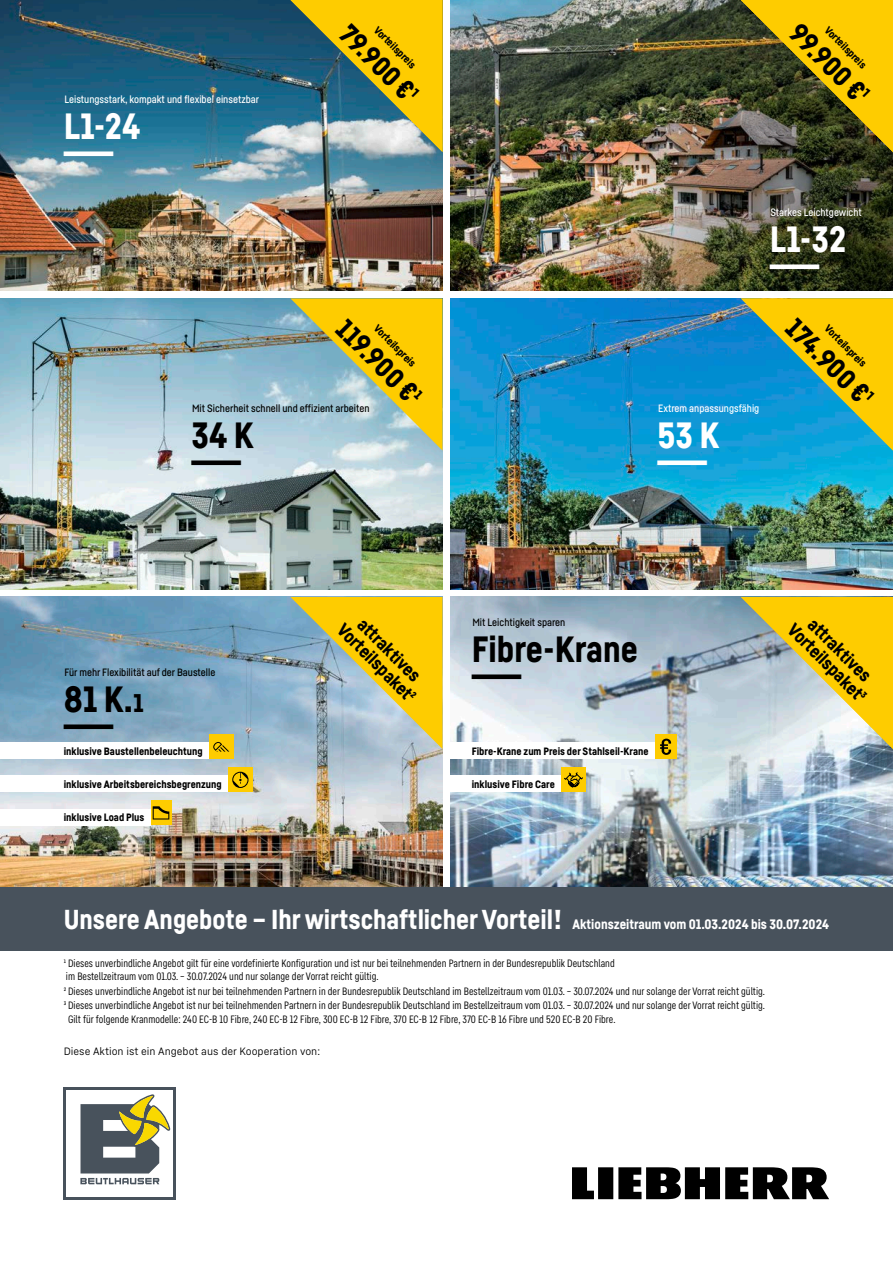
<style>
.page{position:relative;width:893px;height:1263px;background:#fff}
.page>*{position:absolute;margin:0;border:0;box-sizing:border-box;transform-origin:0 0}
.H2__36_pt{font:900 36px "Liebherr Head";color:#000}
.H2__36_pt-2{font:900 36px "Liebherr Head";color:#fff}
.Subheadline{font:900 27px "Liebherr Head";color:#fff}
.H2__36_pt-3{font:900 27px "Liebherr Head";color:#000}
.H2__36_pt-4{font:900 18px "Liebherr Head";color:#000}
.Copy_small{font:condensed 10.5px/13.5px "Liebherr Text";color:#000}
.Subheadline-2{font:900 10.5px "Liebherr Head";color:#000}
.Topline__H2__18_pt{font:10.5px "Liebherr Head";color:#000}
.Topline__H2__18_pt-2{font:10.5px "Liebherr Head";color:#fff}
.Copy_small-2{font:10.5px "Liebherr Text";color:#000}
.s1{font-size:25.2px}
.s2{font-size:13.5px}
</style>
<div class="page">
<img style="left:0;top:0;width:442px;height:290px">
<img style="left:450px;top:0;width:443px;height:290px">
<img style="left:0;top:298px;width:442px;height:291px">
<img style="left:0;top:597px;width:442px;height:290px">
<img style="left:450px;top:298px;width:443px;height:291px">
<img style="left:450px;top:597px;width:443px;height:290px">
<svg style="left:572px;top:1167px;width:257px;height:32px"></svg>
<svg style="left:290px;top:298px;width:152px;height:152px;background:#cdc668"></svg>
<svg style="left:290px;top:597px;width:152px;height:152px;background:#cdc166"></svg>
<svg style="left:290px;top:0;width:152px;height:152px;background:#ada94e"></svg>
<svg style="left:741px;top:298px;width:152px;height:152px;background:#85b06a"></svg>
<svg style="left:741px;top:597px;width:152px;height:152px;background:#e0ce6c"></svg>
<svg style="left:741px;top:0;width:152px;height:152px;background:#9d8614"></svg>
<svg style="left:744px;top:181px;width:142px;height:110px;background:#363a23"></svg>
<div style="left:0;top:743px;width:209px;height:16px;background:#fff"></div>
<div style="left:209px;top:734px;width:25px;height:25px;background:#fecc00"></div>
<svg style="left:213px;top:742px;width:16px;height:10px"></svg>
<div style="left:0;top:776px;width:228px;height:16px;background:#fff"></div>
<div style="left:228px;top:767px;width:25px;height:25px;background:#fecc00"></div>
<svg style="left:232px;top:772px;width:17px;height:16px"></svg>
<div style="left:0;top:809px;width:151px;height:16px;background:#fff"></div>
<svg style="left:151px;top:800px;width:20px;height:25px"></svg>
<svg style="left:153px;top:806px;width:16px;height:13px"></svg>
<div style="left:450px;top:743px;width:205px;height:16px;background:#fff"></div>
<div style="left:655px;top:734px;width:21px;height:25px;background:#fecc00"></div>
<svg style="left:660px;top:739px;width:11px;height:16px"></svg>
<div style="left:450px;top:776px;width:111px;height:16px;background:#fff"></div>
<div style="left:561px;top:767px;width:25px;height:25px;background:#fecc00"></div>
<svg style="left:564px;top:772px;width:19px;height:16px"></svg>
<div style="left:0;top:887px;width:893px;height:64px;background:#48525c"></div>
<div style="left:64px;top:1087px;width:112px;height:112px;background:#48525c"></div>
<div style="left:66px;top:1090px;width:107px;height:106px;background:#fff"></div>
<svg style="left:80px;top:1094px;width:90px;height:90px"></svg>
<p class="Topline__H2__18_pt-2" style="left:64px;top:93px;width:196px">Leistungsstark, kompakt und flexibel einsetzbar</p>
<p class="H2__36_pt-2" style="left:64px;top:104px;width:78px">L1-24</p>
<p class="H2__36_pt-2" style="left:64px;top:140px;width:51px">---</p>
<p class="H2__36_pt-3" style="left:356px;top:17px;width:99px;rotate:45deg">79.900 €1</p>
<p class="Subheadline-2" style="left:380px;top:23px;width:56px;rotate:45deg">Vorteilspreis</p>
<p class="H2__36_pt-3" style="left:352px;top:312px;width:109px;rotate:45deg">1 1 9.900 €1</p>
<p class="Subheadline-2" style="left:380px;top:322px;width:56px;rotate:45deg">Vorteilspreis</p>
<p class="Topline__H2__18_pt" style="left:192px;top:402px;width:179px">Mit Sicherheit schnell und effizient arbeiten</p>
<p class="H2__36_pt" style="left:191px;top:413px;width:64px">34 K</p>
<p class="H2__36_pt" style="left:191px;top:449px;width:51px">---</p>
<p class="H2__36_pt-3" style="left:806px;top:17px;width:101px;rotate:45deg">99.900 €1</p>
<p class="Subheadline-2" style="left:831px;top:23px;width:56px;rotate:45deg">Vorteilspreis</p>
<p class="Topline__H2__18_pt-2" style="left:770px;top:205px;width:93px">Starkes Leichtgewicht</p>
<p class="H2__36_pt-2" style="left:770px;top:216px;width:78px">L1-32</p>
<p class="H2__36_pt-2" style="left:770px;top:252px;width:51px">---</p>
<p class="Topline__H2__18_pt-2" style="left:658px;top:402px;width:103px">Extrem anpassungsfähig</p>
<p class="H2__36_pt-2" style="left:657px;top:413px;width:63px">53 K</p>
<p class="H2__36_pt-2" style="left:657px;top:449px;width:51px">---</p>
<p class="H2__36_pt-3" style="left:802px;top:311px;width:112px;rotate:45deg">1 74.900 €1</p>
<p class="Subheadline-2" style="left:831px;top:322px;width:56px;rotate:45deg">Vorteilspreis</p>
<p class="Topline__H2__18_pt" style="left:64px;top:666px;width:152px">Für mehr Flexibilität auf der Baustelle</p>
<p class="H2__36_pt" style="left:64px;top:677px;width:81px">81 K.<span class="s1">1</span></p>
<p class="H2__36_pt" style="left:64px;top:713px;width:51px">---</p>
<p class="Subheadline-2" style="left:64px;top:744px;width:140px">inklusive Baustellenbeleuchtung</p>
<p class="Subheadline-2" style="left:64px;top:777px;width:159px">inklusive Arbeitsbereichsbegrenzung</p>
<p class="Subheadline-2" style="left:64px;top:810px;width:82px">inklusive Load Plus</p>
<p class="H2__36_pt-4" style="left:369px;top:613px;width:83px;rotate:45deg">attraktives</p>
<p class="H2__36_pt-4" style="left:348px;top:618px;width:104px;rotate:45deg">Vorteilspaket2</p>
<p class="Topline__H2__18_pt" style="left:472px;top:615px;width:95px">Mit Leichtigkeit sparen</p>
<p class="H2__36_pt" style="left:472px;top:627px;width:168px">Fibre-Krane</p>
<p class="H2__36_pt" style="left:472px;top:663px;width:51px">---</p>
<p class="Subheadline-2" style="left:472px;top:744px;width:178px">Fibre-Krane zum Preis der Stahlseil-Krane</p>
<p class="Subheadline-2" style="left:472px;top:777px;width:85px">inklusive Fibre Care</p>
<p class="H2__36_pt-4" style="left:819px;top:613px;width:83px;rotate:45deg">attraktives</p>
<p class="H2__36_pt-4" style="left:799px;top:618px;width:104px;rotate:45deg">Vorteilspaket3</p>
<p class="Subheadline" style="left:64px;top:903px;width:767px">Unsere Angebote – Ihr wirtschaftlicher Vorteil! <span class="s2">Aktionszeitraum vom 01.03.2024 bis 30.07.2024</span></p>
<p class="Copy_small" style="left:64px;top:956px;width:552px">1 Dieses unverbindliche Angebot gilt für eine vordefinierte Konfiguration und ist nur bei teilnehmenden Partnern in der Bundesrepublik Deutschland im Bestellzeitraum vom 01.03. – 30.07.2024 und nur solange der Vorrat reicht gültig.</p>
<p class="Copy_small" style="left:64px;top:984px;width:703px">2 Dieses unverbindliche Angebot ist nur bei teilnehmenden Partnern in der Bundesrepublik Deutschland im Bestellzeitraum vom 01.03. – 30.07.2024 und nur solange der Vorrat reicht gültig.</p>
<p class="Copy_small" style="left:68px;top:998px;width:698px;text-indent:-4px">3 Dieses unverbindliche Angebot ist nur bei teilnehmenden Partnern in der Bundesrepublik Deutschland im Bestellzeitraum vom 01.03. – 30.07.2024 und nur solange der Vorrat reicht gültig.<br>Gilt für folgende Kranmodelle: 240 EC-B 10 Fibre, 240 EC-B 12 Fibre, 300 EC-B 12 Fibre, 370 EC-B 12 Fibre, 370 EC-B 16 Fibre und 520 EC-B 20 Fibre.</p>
<p class="Copy_small-2" style="left:64px;top:1044px;width:258px">Diese Aktion ist ein Angebot aus der Kooperation von:</p>
</div>
